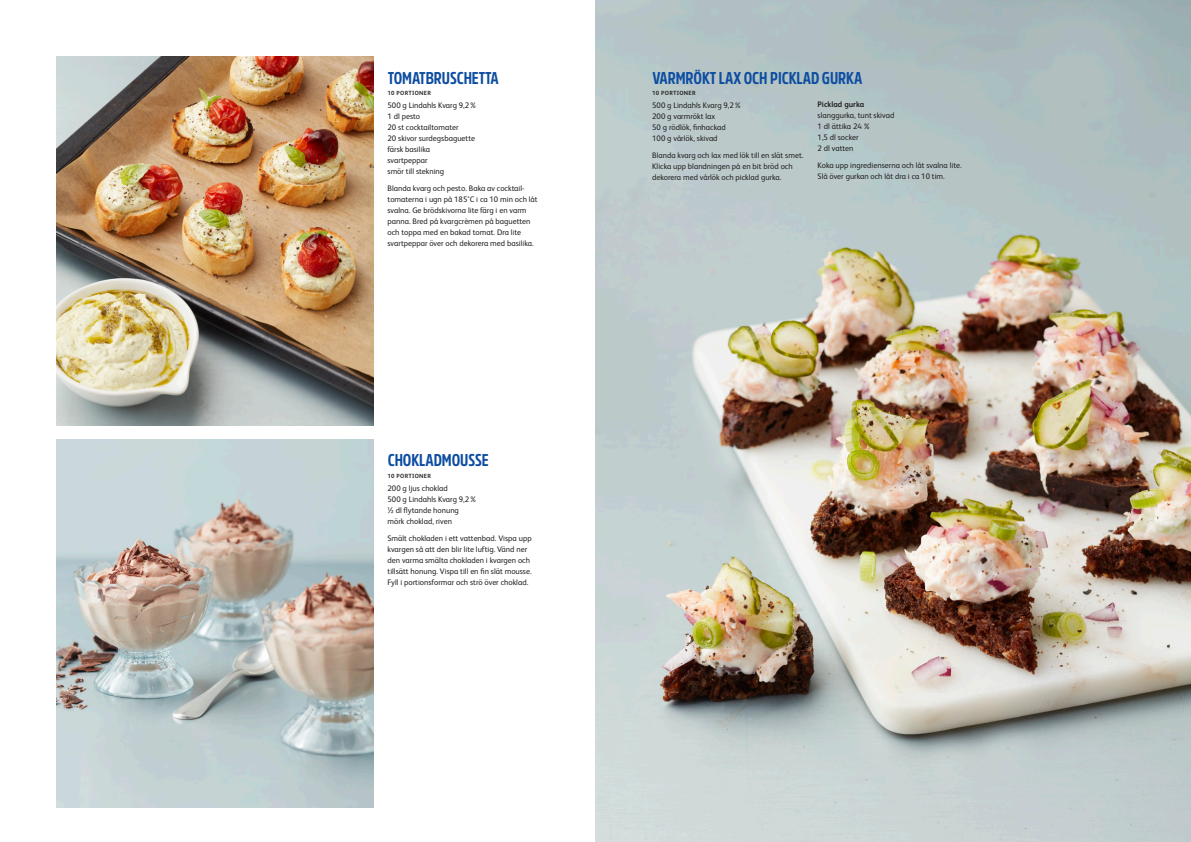
<style>
.page{position:relative;width:1191px;height:842px;background:#fff}
.page>*{position:absolute;margin:0;border:0;box-sizing:border-box;transform-origin:0 0}
.t1{font:700 17px "Amsi Pro Cond";letter-spacing:-.005em;color:#0d4da1}
.Brödtext{font:8px/11px "FS Albert";color:#231f20}
.Brödtext-2{font:700 8px "FS Albert";color:#231f20}
.Brödtext-3{font:700 6px "FS Albert";letter-spacing:.05em;color:#231f20}
</style>
<div class="page">
<img style="left:57px;top:439px;width:316px;height:369px">
<img style="left:595px;top:0;width:596px;height:842px">
<img style="left:57px;top:57px;width:316px;height:368px">
<p class="t1" style="left:388px;top:66px;width:113px">TOMATBRUSCHETTA</p>
<p class="Brödtext" style="left:387px;top:100px;width:91px">500 g Lindahls Kvarg 9,2%</p>
<p class="Brödtext" style="left:387px;top:111px;width:34px">1 dl pesto</p>
<p class="Brödtext" style="left:387px;top:122px;width:72px">20 st cocktailtomater</p>
<p class="Brödtext" style="left:387px;top:133px;width:89px">20 skivor surdegsbaguette</p>
<p class="Brödtext" style="left:387px;top:144px;width:44px">färsk basilika</p>
<p class="Brödtext" style="left:387px;top:155px;width:58px">svartpeppar smör till stekning</p>
<p class="Brödtext" style="left:387px;top:183px;width:152px">Blanda kvarg och pesto. Baka av cocktail&shy;tomaterna i ugn på 185°C i ca 10 min och låt svalna. Ge brödskivorna lite färg i en varm panna. Bred på kvargcrèmen på baguetten och toppa med en bakad tomat. Dra lite svartpeppar över och dekorera med basilika.</p>
<p class="Brödtext-3" style="left:387px;top:90px;width:45px">10 PORTIONER</p>
<p class="t1" style="left:388px;top:449px;width:103px">CHOKLADMOUSSE</p>
<p class="Brödtext-3" style="left:387px;top:473px;width:45px">10 PORTIONER</p>
<p class="Brödtext" style="left:387px;top:483px;width:62px">200 g ljus choklad</p>
<p class="Brödtext" style="left:387px;top:494px;width:91px">500 g Lindahls Kvarg 9,2%</p>
<p class="Brödtext" style="left:387px;top:505px;width:73px">½ dl flytande honung</p>
<p class="Brödtext" style="left:387px;top:516px;width:66px">mörk choklad, riven</p>
<p class="Brödtext" style="left:387px;top:532px;width:146px">Smält chokladen i ett vattenbad. Vispa upp kvargen så att den blir lite luftig. Vänd ner den varma smälta chokladen i kvargen och tillsätt honung. Vispa till en fin slät mousse.<br>Fyll i portionsformar och strö över choklad.</p>
<p class="t1" style="left:652px;top:66px;width:211px">VARMRÖKT LAX OCH PICKLAD GURKA</p>
<p class="Brödtext-3" style="left:652px;top:90px;width:45px">10 PORTIONER</p>
<p class="Brödtext" style="left:652px;top:100px;width:91px">500 g Lindahls Kvarg 9,2%</p>
<p class="Brödtext" style="left:652px;top:111px;width:64px">200 g varmrökt lax</p>
<p class="Brödtext" style="left:652px;top:122px;width:75px">50 g rödlök, finhackad</p>
<p class="Brödtext" style="left:652px;top:133px;width:67px">100 g vårlök, skivad</p>
<p class="Brödtext" style="left:652px;top:150px;width:153px">Blanda kvarg och lax med lök till en slät smet.</p>
<p class="Brödtext" style="left:652px;top:161px;width:142px">Klicka upp blandningen på en bit bröd och dekorera med vårlök och picklad gurka.</p>
<p class="Brödtext-2" style="left:817px;top:100px;width:48px">Picklad gurka</p>
<p class="Brödtext" style="left:817px;top:110px;width:78px">slanggurka, tunt skivad</p>
<p class="Brödtext" style="left:817px;top:121px;width:55px">1 dl ättika 24%</p>
<p class="Brödtext" style="left:817px;top:132px;width:42px">1,5 dl socker</p>
<p class="Brödtext" style="left:817px;top:143px;width:37px">2 dl vatten</p>
<p class="Brödtext" style="left:817px;top:160px;width:146px">Koka upp ingredienserna och låt svalna lite.</p>
<p class="Brödtext" style="left:817px;top:171px;width:129px">Slå över gurkan och låt dra i ca 10 tim.</p>
</div>
